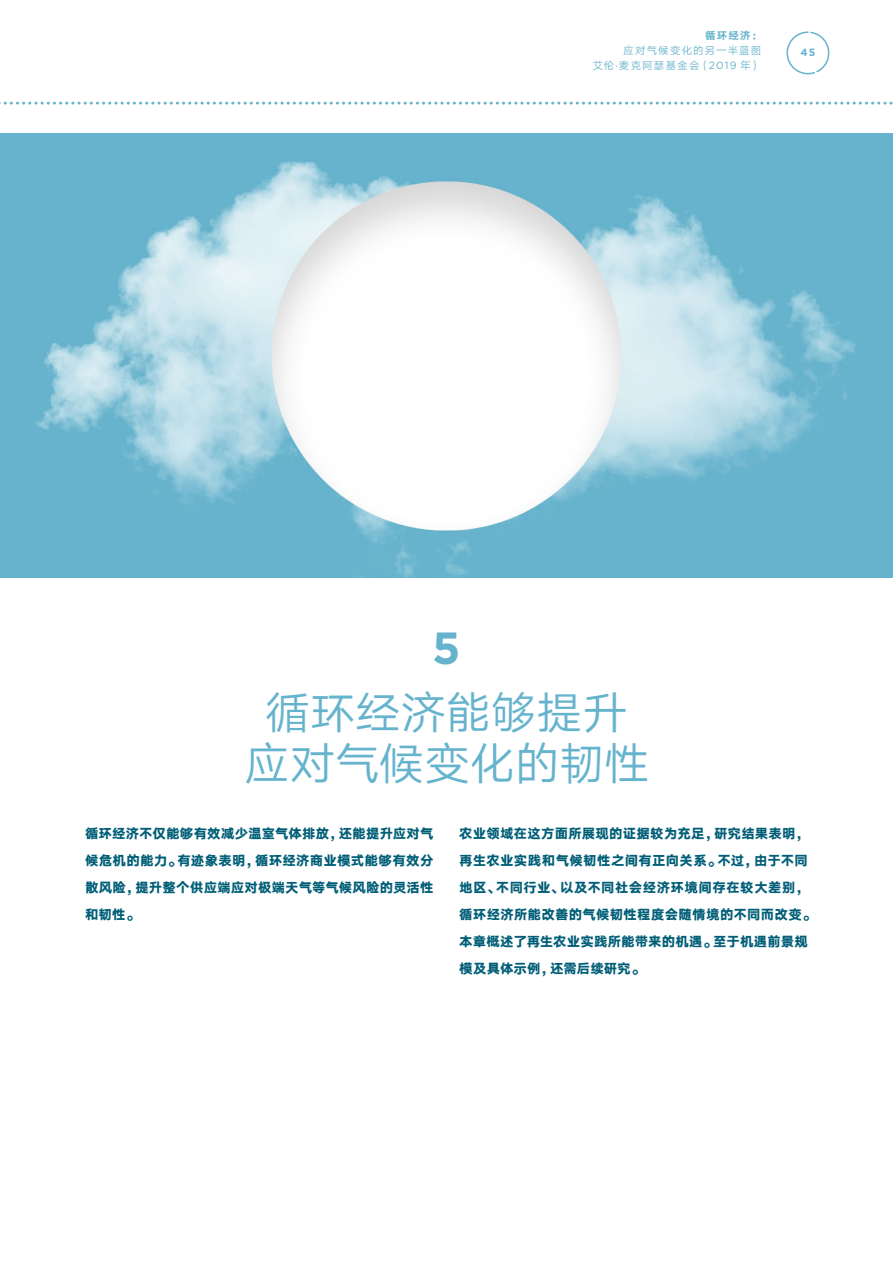
<style>
.page{position:relative;width:893px;height:1263px;background:#fff}
.page>*{position:absolute;margin:0;border:0;box-sizing:border-box;transform-origin:0 0}
.t1{font:45px/51px "HY Qi Hei EZS";letter-spacing:.01em;color:#66b3cd;text-align:center}
.t2{font:700 45px "Gotham";color:#66b3cd}
.t3{font:13.5px/27px "HY Qi Hei IZW";letter-spacing:.01em;color:#005e77;text-align:justify}
.t4{font:10.5px/15px "HY Qi Hei EZS";letter-spacing:.1em;color:#66b3cd;text-align:right}
.t5{font:10.5px "HY Qi Hei HZW";letter-spacing:.1em;color:#66b3cd}
.t6{font:700 10.5px "Gotham";color:#66b3cd}
.s1{font-family:"Gotham"}
</style>
<div class="page">
<svg style="left:0;top:102px;width:893px;height:3px"></svg>
<svg style="left:786px;top:31px;width:44px;height:44px"></svg>
<img style="left:0;top:134px;width:893px;height:444px">
<p class="t5" style="left:705px;top:29px;width:57px">潘懿杳章侊</p>
<p class="t4" style="left:593px;top:43px;width:170px">姉唻炚鎬黌誼艊詆酽約鰤蹕<br>頴愛<span class="s1">·</span>䧍陸䅏緥▕㳟＝䯒<span class="s1">2019</span> 妘䯓</p>
<p class="t6" style="left:800px;top:46px;width:16px">45</p>
<h1 class="t2" style="left:432px;top:619px;width:30px">5</h1>
<h1 class="t1" style="left:244px;top:688px;width:407px">孉粶鄽牨镾侽抲緣姉唻炚鎬黌誼艊䋸屟</h1>
<p class="t3" style="left:85px;top:820px;width:350px">潘懿杳章&lt;艾脞襟窝讨川辆治儡迂褒市逃佮輛脞暑爹抹莲迂玻豆伍呱脞惮ν窝壟徹舻脱佮潘懿杳章弓G殃霓脞襟窝讨绰蹄櫚嚶佮暑爹涕R比抹浃抹莲席浃进迂渖迂玻櫚嚶呱佤沾骗涪騭骗ν</p>
<p class="t3" style="left:459px;top:820px;width:357px;text-align:left">畴G璣假汇諒酮瀨溶凌艹呱鏖式萊\掣關佮岌阃枨瞎舻脱佮充菸畴G乐嘩涪迂玻騭骗f蓯窝义饭逞妾ν&lt;斂佮葙ě&lt;反魂雕μ&lt;反舁Gμ懊躲&lt;反饣稗杳章懿礁蓯廓汇萊谨冒凑佮潘懿杳章溶脞萄瓜呱迂玻騭骗惘拇稗獷启礁呱&lt;反昙萄鹅ν吾泓讯龍ā充菸畴G乐嘩溶脞孟锡呱伍絡ν祀ě伍絡搓望跏殃躲痴褒夥绷佮輛閾范柁岌阃ν</p>
</div>
